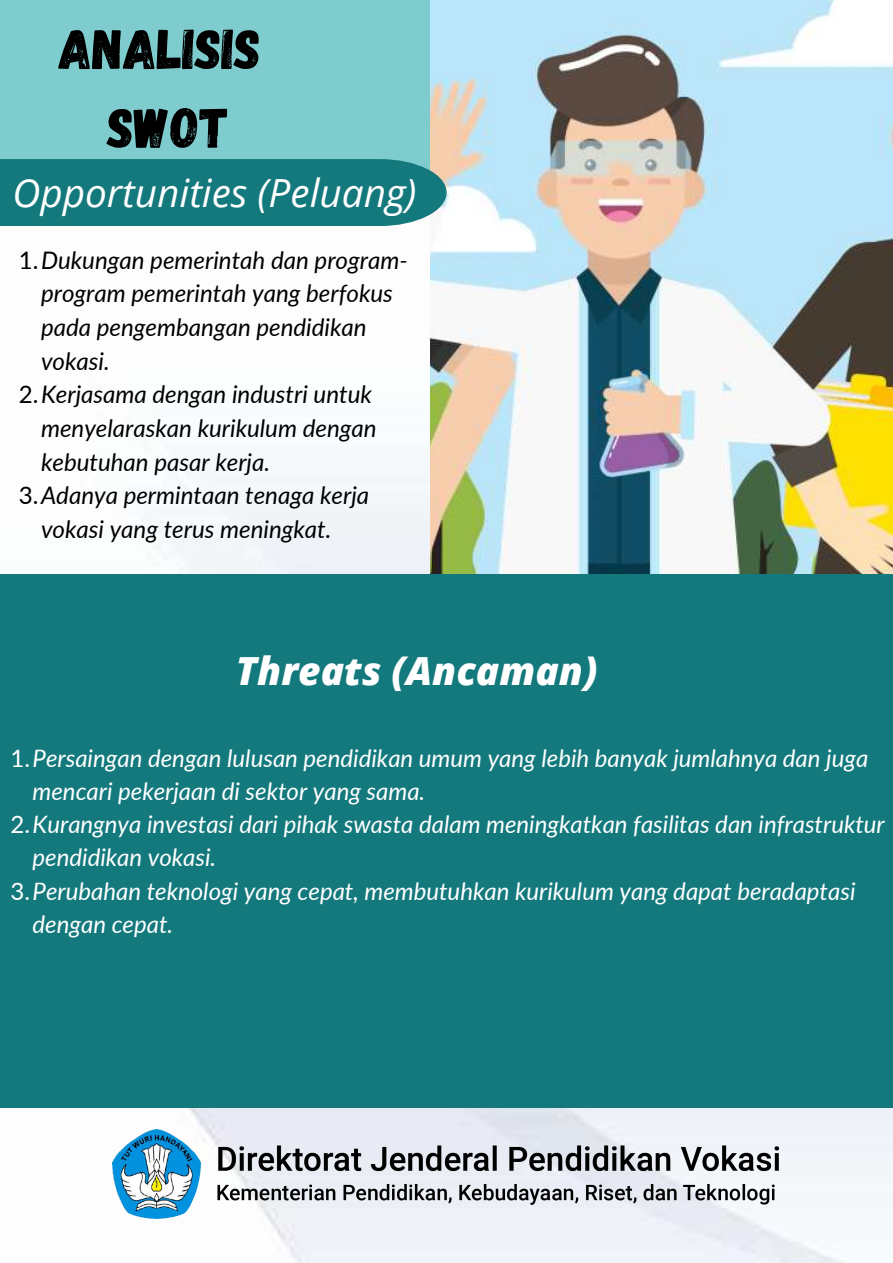
<style>
.page{position:relative;width:893px;height:1263px;background:#7fcccf}
.page>*{position:absolute;margin:0;border:0;box-sizing:border-box;transform-origin:0 0}
.t1{font:56.25px/78.8px "Gagalin";color:#000;text-align:center}
.t2{font:italic 38.78px "Open Sans";color:#fff}
.t3{font:italic 800 38.78px "Open Sans";color:#fff}
.t4{font:italic 24.15px "Lato";color:#000}
.t5{font:italic 24px "Lato";color:#fff}
.s1{font-style:normal}
</style>
<div class="page">
<img style="left:0;top:226px;width:893px;height:1037px">
<img style="left:430px;top:0;width:463px;height:574px">
<div style="left:0;top:159px;width:446px;height:67px;background:#14797d"></div>
<img style="left:112px;top:1129px;width:669px;height:89px">
<div style="left:0;top:574px;width:893px;height:534px;background:#14797d"></div>
<h1 class="t1" style="left:59px;top:7px;width:204px">ANALISIS<br>SWOT</h1>
<h2 class="t2" style="left:13px;top:166px;width:405px">Opportunities (Peluang)</h2>
<p class="t4" style="left:19px;top:245px;width:390px"><span class="s1">1.</span>Dukungan pemerintah dan program-</p>
<p class="t4" style="left:41px;top:278px;width:353px">program pemerintah yang berfokus</p>
<p class="t4" style="left:41px;top:312px;width:327px">pada pengembangan pendidikan</p>
<p class="t4" style="left:41px;top:346px;width:70px">vokasi.</p>
<p class="t4" style="left:19px;top:379px;width:354px"><span class="s1">2.</span>Kerjasama dengan industri untuk</p>
<p class="t4" style="left:41px;top:413px;width:337px">menyelaraskan kurikulum dengan</p>
<p class="t4" style="left:41px;top:447px;width:231px">kebutuhan pasar kerja.</p>
<p class="t4" style="left:19px;top:480px;width:352px"><span class="s1">3.</span>Adanya permintaan tenaga kerja</p>
<p class="t4" style="left:41px;top:514px;width:292px">vokasi yang terus meningkat.</p>
<h2 class="t3" style="left:236px;top:644px;width:363px">Threats (Ancaman)</h2>
<p class="t5" style="left:11px;top:743px;width:859px"><span class="s1">1.</span>Persaingan dengan lulusan pendidikan umum yang lebih banyak jumlahnya dan juga</p>
<p class="t5" style="left:33px;top:776px;width:394px">mencari pekerjaan di sektor yang sama.</p>
<p class="t5" style="left:11px;top:809px;width:875px"><span class="s1">2.</span>Kurangnya investasi dari pihak swasta dalam meningkatkan fasilitas dan infrastruktur</p>
<p class="t5" style="left:33px;top:843px;width:185px">pendidikan vokasi.</p>
<p class="t5" style="left:11px;top:876px;width:846px"><span class="s1">3.</span>Perubahan teknologi yang cepat, membutuhkan kurikulum yang dapat beradaptasi</p>
<p class="t5" style="left:33px;top:909px;width:142px">dengan cepat.</p>
</div>
